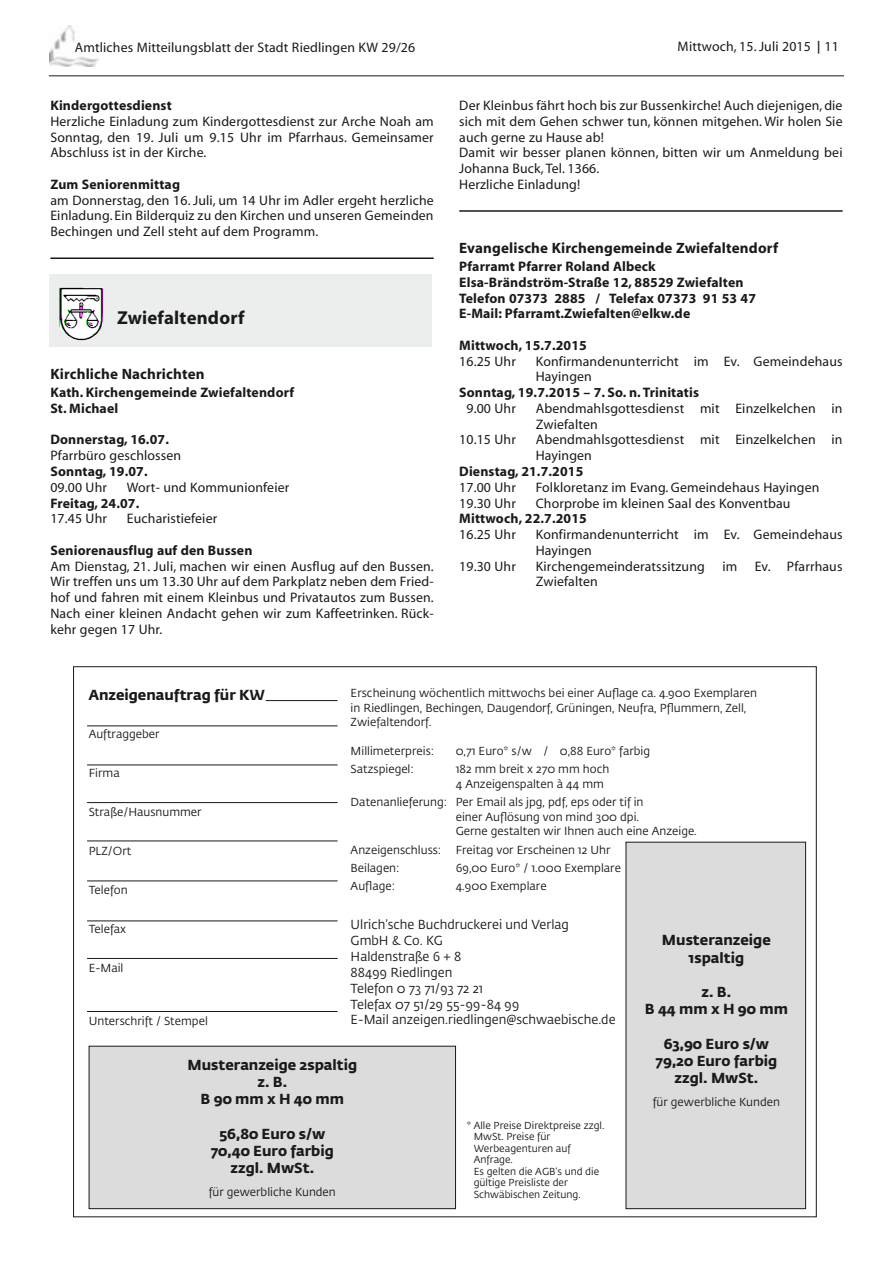
<style>
.page{position:relative;width:893px;height:1263px;background:#fff}
.page>*{position:absolute;margin:0;border:0;box-sizing:border-box;transform-origin:0 0}
.t1{font:700 18.75px "Myriad";letter-spacing:.01em;color:#1a1a18}
.t2{font:700 15px "Myriad";letter-spacing:.01em;color:#1a1a18}
.t3{font:700 14.4px/17.2px "Fedra Sans Std";color:#1a1a18;text-align:center}
.t4{font:13.8px/15.8px "Myriad";letter-spacing:.01em;color:#1a1a18}
.t5{font:700 13.8px/15.8px "Myriad";letter-spacing:.01em;color:#1a1a18}
.t6{font:12.9px/15.9px "Fedra Sans Std";color:#1a1a18}
.t7{font:11.55px/14.4px "Fedra Sans Std";color:#1a1a18}
.t8{font:10.05px/11.6px "Fedra Sans Std";color:#1a1a18}
</style>
<div class="page">
<hr style="left:49px;top:75px;width:795px;height:1px;background:#1a1a18">
<img style="left:49px;top:26px;width:49px;height:41px">
<hr style="left:50px;top:257px;width:384px;height:2px;background:#1a1a18">
<hr style="left:459px;top:210px;width:384px;height:2px;background:#1a1a18">
<div style="left:49px;top:274px;width:383px;height:72px;background:#eceded"></div>
<img style="left:59px;top:288px;width:43px;height:52px">
<div style="left:89px;top:1046px;width:367px;height:163px;background:#dcdcdc"></div>
<div style="left:89px;top:1046px;width:367px;height:163px;border:1px solid #1a1a18"></div>
<div style="left:626px;top:842px;width:180px;height:367px;background:#dcdcdc"></div>
<div style="left:626px;top:842px;width:180px;height:367px;border:1px solid #1a1a18"></div>
<hr style="left:87px;top:725px;width:251px;height:1px;background:#1a1a18">
<hr style="left:266px;top:700px;width:72px;height:1px;background:#1a1a18">
<hr style="left:87px;top:764px;width:251px;height:1px;background:#1a1a18">
<hr style="left:87px;top:802px;width:251px;height:1px;background:#1a1a18">
<hr style="left:87px;top:840px;width:251px;height:1px;background:#1a1a18">
<hr style="left:87px;top:880px;width:251px;height:1px;background:#1a1a18">
<hr style="left:87px;top:920px;width:251px;height:1px;background:#1a1a18">
<hr style="left:87px;top:958px;width:251px;height:1px;background:#1a1a18">
<hr style="left:87px;top:1011px;width:251px;height:1px;background:#1a1a18">
<p class="t4" style="left:75px;top:40px;width:342px">Amtliches Mitteilungsblatt der Stadt Riedlingen KW 29/26</p>
<p class="t4" style="left:678px;top:39px;width:165px">Mittwoch, 15. Juli 2015 ❘ 11<sup>11</sup></p>
<p class="t5" style="left:50px;top:99px;width:123px">Kindergottesdienst</p>
<p class="t4" style="left:50px;top:114px;width:385px;text-align:justify">Herzliche Einladung zum Kindergottesdienst zur Arche Noah am Sonntag, den 19. Juli um 9.15 Uhr im Pfarrhaus. Gemeinsamer Abschluss ist in der Kirche.</p>
<p class="t5" style="left:50px;top:177px;width:131px">Zum Seniorenmittag</p>
<p class="t4" style="left:50px;top:193px;width:385px;text-align:justify">am Donnerstag, den 16. Juli, um 14 Uhr im Adler ergeht herzliche Einladung. Ein Bilderquiz zu den Kirchen und unseren Gemeinden Bechingen und Zell steht auf dem Programm.</p>
<h1 class="t1" style="left:117px;top:311px;width:129px">Zwiefaltendorf</h1>
<p class="t2" style="left:50px;top:369px;width:156px">Kirchliche Nachrichten</p>
<p class="t5" style="left:50px;top:386px;width:245px">Kath. Kirchengemeinde Zwiefaltendorf<br>St. Michael</p>
<p class="t5" style="left:50px;top:433px;width:120px">Donnerstag, 16.07.</p>
<p class="t4" style="left:50px;top:449px;width:132px">Pfarrbüro geschlossen</p>
<p class="t5" style="left:50px;top:465px;width:99px">Sonntag, 19.07.</p>
<p class="t4" style="left:50px;top:480px;width:58px">09.00 Uhr</p>
<p class="t4" style="left:127px;top:480px;width:164px">Wort- und Kommunionfeier</p>
<p class="t5" style="left:50px;top:496px;width:90px">Freitag, 24.07.</p>
<p class="t4" style="left:50px;top:512px;width:58px">17.45 Uhr</p>
<p class="t4" style="left:127px;top:512px;width:92px">Eucharistiefeier</p>
<p class="t5" style="left:50px;top:543px;width:204px">Seniorenausflug auf den Bussen</p>
<p class="t4" style="left:50px;top:559px;width:385px;text-align:justify">Am Dienstag, 21. Juli, machen wir einen Ausflug auf den Bussen.<br>Wir treffen uns um 13.30 Uhr auf dem Parkplatz neben dem Fried&shy;hof und fahren mit einem Kleinbus und Privatautos zum Bussen.<br>Nach einer kleinen Andacht gehen wir zum Kaffeetrinken. Rück&shy;kehr gegen 17 Uhr.</p>
<p class="t4" style="left:459px;top:99px;width:385px">Der Kleinbus fährt hoch bis zur Bussenkirche! Auch diejenigen, die sich mit dem Gehen schwer tun, können mitgehen. Wir holen Sie auch gerne zu Hause ab!<br>Damit wir besser planen können, bitten wir um Anmeldung bei Johanna Buck, Tel. 1366.<br>Herzliche Einladung!</p>
<p class="t2" style="left:459px;top:243px;width:320px">Evangelische Kirchengemeinde Zwiefaltendorf</p>
<p class="t5" style="left:459px;top:260px;width:298px">Pfarramt Pfarrer Roland Albeck Elsa-Brändström-Straße 12, 88529 Zwiefalten Telefon 07373 2885 / Telefax 07373 91 53 47<br>E-Mail: Pfarramt.Zwiefalten@elkw.de</p>
<p class="t5" style="left:459px;top:339px;width:129px">Mittwoch, 15.7.2015</p>
<p class="t4" style="left:459px;top:354px;width:58px">16.25 Uhr</p>
<p class="t4" style="left:536px;top:354px;width:308px">Konfirmandenunterricht im Ev. Gemeindehaus<br>Hayingen</p>
<p class="t5" style="left:459px;top:386px;width:241px">Sonntag, 19.7.2015 – 7. So. n. Trinitatis</p>
<p class="t4" style="left:466px;top:402px;width:51px">9.00 Uhr</p>
<p class="t4" style="left:536px;top:402px;width:308px">Abendmahlsgottesdienst mit Einzelkelchen in<br>Zwiefalten</p>
<p class="t4" style="left:459px;top:433px;width:58px">10.15 Uhr</p>
<p class="t4" style="left:536px;top:433px;width:308px">Abendmahlsgottesdienst mit Einzelkelchen in<br>Hayingen</p>
<p class="t5" style="left:459px;top:465px;width:126px">Dienstag, 21.7.2015</p>
<p class="t4" style="left:459px;top:480px;width:58px">17.00 Uhr</p>
<p class="t4" style="left:536px;top:480px;width:285px">Folkloretanz im Evang. Gemeindehaus Hayingen</p>
<p class="t4" style="left:459px;top:496px;width:58px">19.30 Uhr</p>
<p class="t4" style="left:536px;top:496px;width:256px">Chorprobe im kleinen Saal des Konventbau</p>
<p class="t5" style="left:459px;top:512px;width:129px">Mittwoch, 22.7.2015</p>
<p class="t4" style="left:459px;top:528px;width:58px">16.25 Uhr</p>
<p class="t4" style="left:536px;top:528px;width:308px">Konfirmandenunterricht im Ev. Gemeindehaus<br>Hayingen</p>
<p class="t4" style="left:459px;top:559px;width:58px">19.30 Uhr</p>
<p class="t4" style="left:536px;top:559px;width:171px">Kirchengemeinderatssitzung</p>
<p class="t4" style="left:722px;top:559px;width:16px">im</p>
<p class="t4" style="left:755px;top:559px;width:89px">Ev. Pfarrhaus</p>
<p class="t4" style="left:536px;top:575px;width:63px">Zwiefalten</p>
<p class="t3" style="left:89px;top:687px;width:178px">Anzeigenauftrag für KW</p>
<p class="t7" style="left:89px;top:728px;width:72px">Auftraggeber</p>
<p class="t7" style="left:89px;top:767px;width:32px">Firma</p>
<p class="t7" style="left:89px;top:806px;width:114px">Straße/Hausnummer</p>
<p class="t7" style="left:89px;top:845px;width:44px">PLZ/Ort</p>
<p class="t7" style="left:89px;top:884px;width:40px">Telefon</p>
<p class="t7" style="left:89px;top:922px;width:39px">Telefax</p>
<p class="t7" style="left:89px;top:961px;width:36px">E-Mail</p>
<p class="t7" style="left:351px;top:687px;width:408px">Erscheinung wöchentlich mittwochs bei einer Auflage ca. 4.900 Exemplaren in Riedlingen, Bechingen, Daugendorf, Grüningen, Neufra, Pflummern, Zell,<br>Zwiefaltendorf.</p>
<p class="t7" style="left:351px;top:745px;width:85px">Millimeterpreis:</p>
<p class="t7" style="left:456px;top:745px;width:196px">0,71 Euro* s/w / 0,88 Euro* farbig</p>
<p class="t7" style="left:351px;top:763px;width:65px">Satzspiegel:</p>
<p class="t7" style="left:456px;top:763px;width:155px">182 mm breit x 270 mm hoch<br>4 Anzeigenspalten à 44 mm</p>
<p class="t7" style="left:456px;top:796px;width:243px;text-indent:-105px">Datenanlieferung: Per Email als jpg, pdf, eps oder tif in<br>einer Auflösung von mind 300 dpi.<br>Gerne gestalten wir Ihnen auch eine Anzeige.</p>
<p class="t7" style="left:351px;top:841px;width:261px;line-height:18.5px">Anzeigenschluss: Freitag vor Erscheinen 12 Uhr<br>Beilagen:</p>
<p class="t7" style="left:456px;top:862px;width:167px">69,00 Euro* / 1.000 Exemplare</p>
<p class="t7" style="left:351px;top:880px;width:46px">Auflage:</p>
<p class="t7" style="left:456px;top:880px;width:92px">4.900 Exemplare</p>
<p class="t6" style="left:351px;top:918px;width:266px">Ulrich’sche Buchdruckerei und Verlag<br>GmbH &amp; Co. KG<br>Haldenstraße 6 + 8<br>88499 Riedlingen<br>Telefon 0 73 71/93 72 21<br>Telefax 07 51/29 55-99-84 99<br>E-Mail anzeigen.riedlingen@schwaebische.de</p>
<p class="t3" style="left:662px;top:932px;width:110px">Musteranzeige<br>1spaltig</p>
<p class="t3" style="left:645px;top:984px;width:144px">z. B.<br>B 44 mm x H 90 mm</p>
<p class="t3" style="left:656px;top:1036px;width:123px">63,90 Euro s/w<br>79,20 Euro farbig zzgl. MwSt.</p>
<p class="t7" style="left:653px;top:1096px;width:129px">für gewerbliche Kunden</p>
<p class="t7" style="left:89px;top:1015px;width:121px">Unterschrift / Stempel</p>
<p class="t3" style="left:187px;top:1057px;width:171px">Musteranzeige 2spaltig z. B.<br>B 90 mm x H 40 mm</p>
<p class="t3" style="left:211px;top:1126px;width:125px">56,80 Euro s/w<br>70,40 Euro farbig zzgl. MwSt.</p>
<p class="t7" style="left:209px;top:1186px;width:129px">für gewerbliche Kunden</p>
<p class="t8" style="left:474px;top:1120px;width:132px;text-indent:-7px">* Alle Preise Direktpreise zzgl.<br>MwSt. Preise für<br>Werbeagenturen auf<br>Anfrage.<br>Es gelten die AGB‘s und die gültige Preisliste der<br>Schwäbischen Zeitung.</p>
</div>
